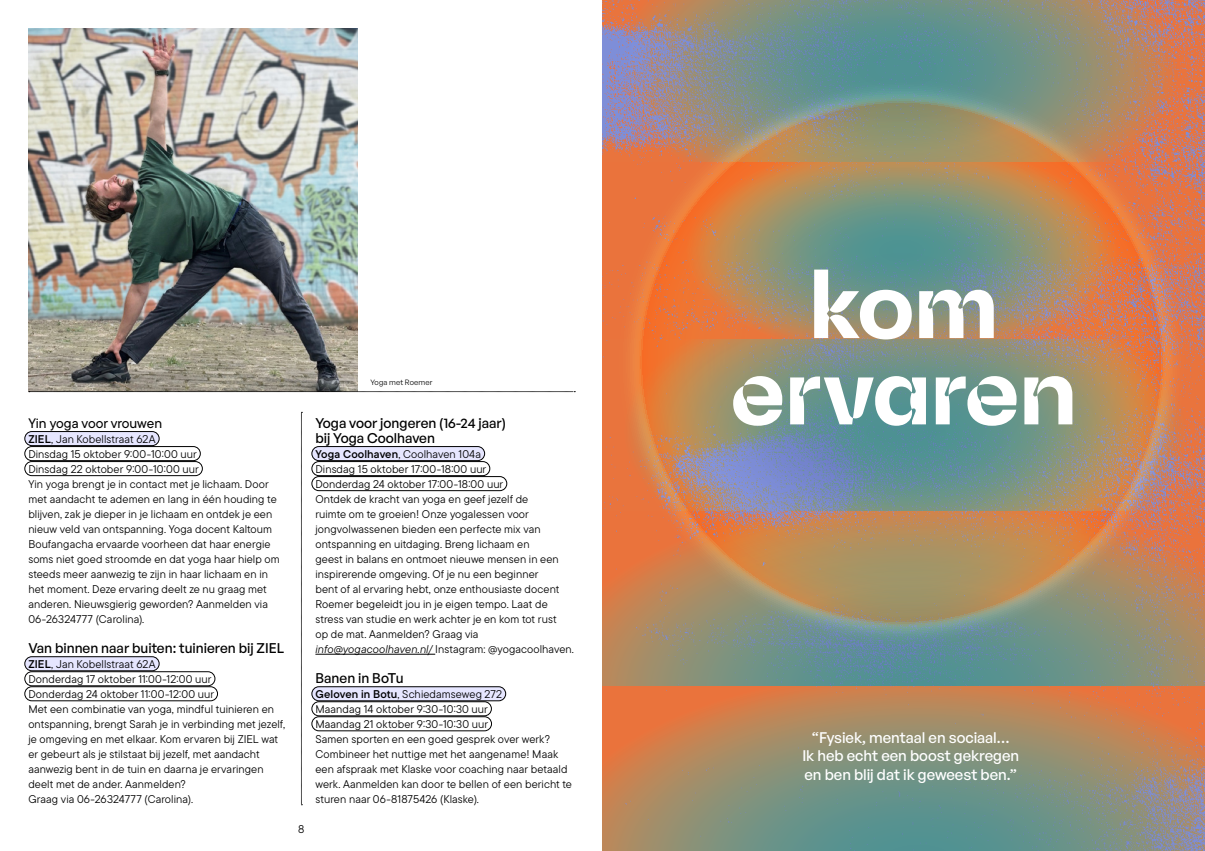
<style>
.page{position:relative;width:1205px;height:851px;background:#fff}
.page>*{position:absolute;margin:0;border:0;box-sizing:border-box;transform-origin:0 0}
.datum{font:700 93.75px "Na N Spaceland";letter-spacing:.01em;color:#fff}
.quote{font:500 15px/18.8px "General Sans";letter-spacing:-.005em;color:#fff}
.Kopje{font:500 13.75px/15px "General Sans";color:#000}
.plat{font:500 13.75px "TT Commons Pro";color:#000}
.plat-2{font:11.25px/15px "TT Commons Pro";letter-spacing:.01em;color:#000}
.datum-2{font:11.25px "TT Commons Pro";letter-spacing:.01em;color:#000}
.plaats{font:11.25px "TT Commons Pro";letter-spacing:.005em;color:#000}
.foto_credit{font:7.5px "General Sans";letter-spacing:.02em;color:#000}
.s1{font-family:"TT Commons Pro Db"}
.s2{font-style:italic}
</style>
<div class="page">
<div style="left:25px;top:431px;width:134px;height:14px;background:#e6e6ff;border-radius:7px"></div>
<div style="left:25px;top:431px;width:134px;height:14px;border:1px solid #000;border-radius:7px"></div>
<div style="left:25px;top:446px;width:175px;height:14px;border:1px solid #000;border-radius:7px"></div>
<div style="left:25px;top:461px;width:177px;height:14px;border:1px solid #000;border-radius:7px"></div>
<div style="left:25px;top:656px;width:134px;height:14px;background:#e6e6ff;border-radius:7px"></div>
<div style="left:25px;top:656px;width:134px;height:14px;border:1px solid #000;border-radius:7px"></div>
<div style="left:25px;top:671px;width:190px;height:14px;border:1px solid #000;border-radius:7px"></div>
<div style="left:25px;top:686px;width:193px;height:14px;border:1px solid #000;border-radius:7px"></div>
<div style="left:312px;top:446px;width:173px;height:14px;background:#e6e6ff;border-radius:7px"></div>
<div style="left:312px;top:446px;width:173px;height:14px;border:1px solid #000;border-radius:7px"></div>
<div style="left:312px;top:461px;width:178px;height:14px;border:1px solid #000;border-radius:7px"></div>
<div style="left:312px;top:476px;width:195px;height:14px;border:1px solid #000;border-radius:7px"></div>
<hr style="left:315px;top:654px;width:120px;height:1px;background:#000">
<div style="left:312px;top:686px;width:194px;height:14px;background:#e6e6ff;border-radius:7px"></div>
<div style="left:312px;top:686px;width:194px;height:14px;border:1px solid #000;border-radius:7px"></div>
<div style="left:312px;top:701px;width:179px;height:14px;border:1px solid #000;border-radius:7px"></div>
<div style="left:312px;top:716px;width:180px;height:14px;border:1px solid #000;border-radius:7px"></div>
<img style="left:28px;top:28px;width:330px;height:364px">
<svg style="left:301px;top:412px;width:1px;height:393px"></svg>
<svg style="left:29px;top:391px;width:546px;height:1px"></svg>
<img style="left:602px;top:0;width:603px;height:850px">
<p class="plat" style="left:28px;top:413px;width:135px">Yin yoga voor vrouwen</p>
<p class="plaats" style="left:28px;top:431px;width:129px"><span class="s1">ZIEL</span>, Jan Kobellstraat 62A</p>
<p class="datum-2" style="left:28px;top:446px;width:170px">Dinsdag 15 oktober 9:00-10:00 uur</p>
<p class="datum-2" style="left:28px;top:461px;width:172px">Dinsdag 22 oktober 9:00-10:00 uur</p>
<p class="plat-2" style="left:28px;top:476px;width:253px">Yin yoga brengt je in contact met je lichaam. Door met aandacht te ademen en lang in één houding te blijven, zak je dieper in je lichaam en ontdek je een nieuw veld van ontspanning. Yoga docent Kaltoum Boufangacha ervaarde voorheen dat haar energie soms niet goed stroomde en dat yoga haar hielp om steeds meer aanwezig te zijn in haar lichaam en in het moment. Deze ervaring deelt ze nu graag met anderen. Nieuwsgierig geworden? Aanmelden via 06-26324777 (Carolina).</p>
<p class="Kopje" style="left:28px;top:640px;width:257px">Van binnen naar buiten: tuinieren bij ZIEL</p>
<p class="plaats" style="left:28px;top:656px;width:129px"><span class="s1">ZIEL</span>, Jan Kobellstraat 62A</p>
<p class="datum-2" style="left:28px;top:671px;width:185px">Donderdag 17 oktober 11:00-12:00 uur</p>
<p class="datum-2" style="left:28px;top:686px;width:187px">Donderdag 24 oktober 11:00-12:00 uur</p>
<p class="plat-2" style="left:28px;top:701px;width:258px">Met een combinatie van yoga, mindful tuinieren en ontspanning, brengt Sarah je in verbinding met jezelf, je omgeving en met elkaar. Kom ervaren bij ZIEL wat er gebeurt als je stilstaat bij jezelf, met aandacht aanwezig bent in de tuin en daarna je ervaringen deelt met de ander. Aanmelden?</p>
<p class="plat-2" style="left:28px;top:791px;width:166px">Graag via 06-26324777 (Carolina).</p>
<p class="foto_credit" style="left:370px;top:377px;width:64px">Yoga met Roemer</p>
<p class="plat-2" style="left:298px;top:821px;width:8px">8</p>
<p class="Kopje" style="left:315px;top:415px;width:192px">Yoga voor jongeren (16-24 jaar) bij Yoga Coolhaven</p>
<p class="plaats" style="left:315px;top:446px;width:167px"><span class="s1">Yoga Coolhaven</span>, Coolhaven 104a</p>
<p class="datum-2" style="left:315px;top:461px;width:172px">Dinsdag 15 oktober 17:00-18:00 uur</p>
<p class="datum-2" style="left:315px;top:476px;width:189px">Donderdag 24 oktober 17:00-18:00 uur</p>
<p class="plat-2" style="left:315px;top:491px;width:246px">Ontdek de kracht van yoga en geef jezelf de ruimte om te groeien! Onze yogalessen voor jongvolwassenen bieden een perfecte mix van ontspanning en uitdaging. Breng lichaam en geest in balans en ontmoet nieuwe mensen in een inspirerende omgeving. Of je nu een beginner bent of al ervaring hebt, onze enthousiaste docent Roemer begeleidt jou in je eigen tempo. Laat de stress van studie en werk achter je en kom tot rust</p>
<p class="plat-2" style="left:315px;top:626px;width:165px">op de mat. Aanmelden? Graag via</p>
<p class="plat-2" style="left:315px;top:641px;width:260px"><span class="s2">info@yogacoolhaven.nl/</span> Instagram: @yogacoolhaven.</p>
<p class="Kopje" style="left:315px;top:670px;width:90px">Banen in BoTu</p>
<p class="plaats" style="left:315px;top:686px;width:188px"><span class="s1">Geloven in Botu</span>, Schiedamseweg 272</p>
<p class="datum-2" style="left:315px;top:701px;width:174px">Maandag 14 oktober 9:30-10:30 uur</p>
<p class="datum-2" style="left:315px;top:716px;width:174px">Maandag 21 oktober 9:30-10:30 uur</p>
<p class="plat-2" style="left:315px;top:731px;width:258px">Samen sporten en een goed gesprek over werk?<br>Combineer het nuttige met het aangename! Maak een afspraak met Klaske voor coaching naar betaald werk. Aanmelden kan door te bellen of een bericht te sturen naar 06-81875426 (Klaske).</p>
<p class="datum" style="left:809px;top:235px;width:190px">kom</p>
<p class="datum" style="left:731px;top:321px;width:347px">ervaren</p>
<p class="quote" style="left:812px;top:727px;width:199px">“Fysiek, mentaal en sociaal…</p>
<p class="quote" style="left:802px;top:746px;width:218px">Ik heb echt een boost gekregen en ben blij dat ik geweest ben.”</p>
</div>
